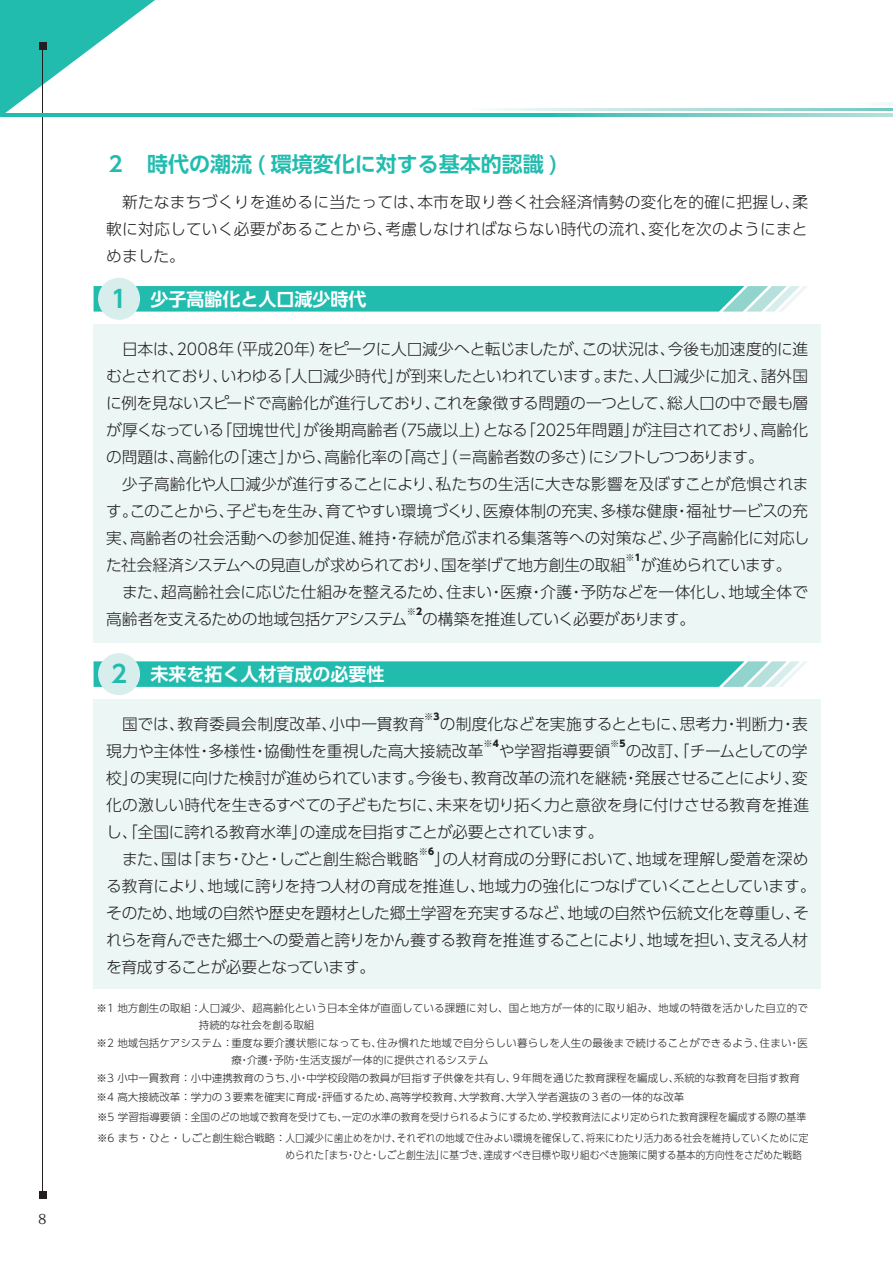
<style>
.page{position:relative;width:893px;height:1263px;background:#fff}
.page>*{position:absolute;margin:0;border:0;box-sizing:border-box;transform-origin:0 0}
.t1{font:700 21px "UD Shin Go Pro De";color:#22bcaf}
.t2{font:700 18px "UD Shin Go Pro De";color:#fff}
.t3{font:300 15.75px/27px "UD Shin Go Pro";letter-spacing:-.015em;color:#231f20}
.t4{font:300 15.75px "UD Shin Go Pro";letter-spacing:-.035em;color:#231f20}
.t5{font:300 15.75px "UD Shin Go Pro";letter-spacing:.005em;color:#231f20}
.t6{font:300 15.75px "UD Shin Go Pro";letter-spacing:-.04em;color:#231f20}
.t7{font:300 15.75px "UD Shin Go Pro";letter-spacing:.015em;color:#231f20}
.t8{font:300 15.75px "UD Shin Go Pro";letter-spacing:-.065em;color:#231f20}
.t9{font:300 15.75px "UD Shin Go Pro";letter-spacing:-.045em;color:#231f20}
.t10{font:300 15.75px "UD Shin Go Pro";letter-spacing:.01em;color:#231f20}
.t11{font:13.8px "Koz Min Pr 6 N";color:#231f20}
.t12{font:300 10.5px/19.6px "UD Shin Go Pro";color:#231f20}
.t13{font:300 10.5px/16.5px "UD Shin Go Pro";letter-spacing:.025em;color:#231f20}
.t14{font:300 10.5px/16.5px "UD Shin Go Pro";letter-spacing:.02em;color:#231f20}
.t15{font:9.15px "Koz Go Pr 6 N";color:#231f20}
.s1{font-size:24px;color:#22bcaf}
.s2{font-family:"UD Shin Go Pro";font-weight:800}
</style>
<div class="page">
<svg style="left:0;top:0;width:155px;height:114px"></svg>
<hr style="left:42px;top:46px;width:1px;height:1150px;background:#231f20">
<div style="left:39px;top:43px;width:7px;height:7px;background:#231f20"></div>
<div style="left:39px;top:1192px;width:7px;height:7px;background:#231f20"></div>
<svg style="left:0;top:114px;width:893px;height:3px;background:#43c2b7"></svg>
<svg style="left:494px;top:108px;width:399px;height:3px"></svg>
<hr style="left:850px;top:102px;width:43px;height:3px;background:#f7fbfb">
<div style="left:94px;top:324px;width:727px;height:318px;background:#ebf6f5"></div>
<svg style="left:94px;top:286px;width:713px;height:26px;background:#39c2b6"></svg>
<div style="left:98px;top:278px;width:42px;height:42px;background:#d8eeec;border-radius:50%"></div>
<div style="left:94px;top:699px;width:727px;height:290px;background:#ebf6f5"></div>
<svg style="left:94px;top:661px;width:713px;height:26px;background:#38c2b6"></svg>
<div style="left:98px;top:653px;width:42px;height:42px;background:#d8eeec;border-radius:50%"></div>
<p class="t11" style="left:38px;top:1211px;width:10px">8</p>
<p class="t1" style="left:105px;top:147px;width:454px">２　時代の潮流 ( 環境変化に対する基本的認識 )</p>
<p class="t3" style="left:106px;top:188px;width:703px;text-align:justify;text-indent:16px">新たなまちづくりを進めるに当たっては、本市を取り巻く社会経済情勢の変化を的確に把握し、柔軟に対応していく必要があることから、考慮しなければならない時代の流れ、変化を次のようにまとめました。</p>
<p class="t2" style="left:111px;top:284px;width:257px"><span class="s1">1</span> 少子高齢化と人口減少時代</p>
<p class="t3" style="left:122px;top:334px;width:688px">日本は、2008年（平成20年）をピークに人口減少へと転じましたが、この状況は、今後も加速度的に進</p>
<p class="t3" style="left:106px;top:361px;width:703px">むとされており、いわゆる「人口減少時代」が到来したといわれています。また、人口減少に加え、諸外国</p>
<p class="t3" style="left:106px;top:388px;width:703px">に例を見ないスピードで高齢化が進行しており、これを象徴する問題の一つとして、総人口の中で最も層</p>
<p class="t3" style="left:106px;top:415px;width:703px">が厚くなっている「団塊世代」が後期高齢者（75歳以上）となる「2025年問題」が注目されており、高齢化</p>
<p class="t4" style="left:106px;top:444px;width:659px">の問題は、高齢化の「速さ」から、高齢化率の「高さ」（＝高齢者数の多さ）にシフトしつつあります。</p>
<p class="t3" style="left:122px;top:469px;width:688px">少子高齢化や人口減少が進行することにより、私たちの生活に大きな影響を及ぼすことが危惧されま</p>
<p class="t3" style="left:106px;top:496px;width:703px">す。このことから、子どもを生み、育てやすい環境づくり、医療体制の充実、多様な健康・福祉サービスの充</p>
<p class="t5" style="left:106px;top:525px;width:704px">実、高齢者の社会活動への参加促進、維持・存続が危ぶまれる集落等への対策など、少子高齢化に対応し</p>
<p class="t4" style="left:106px;top:552px;width:521px">た社会経済システムへの見直しが求められており、国を挙げて地方創生の取組</p>
<p class="t15" style="left:626px;top:552px;width:17px">※<span class="s2">1</span></p>
<p class="t9" style="left:641px;top:552px;width:152px">が進められています。</p>
<p class="t3" style="left:122px;top:577px;width:688px">また、超高齢社会に応じた仕組みを整えるため、住まい・医療・介護・予防などを一体化し、地域全体で</p>
<p class="t6" style="left:106px;top:606px;width:303px">高齢者を支えるための地域包括ケアシステム</p>
<p class="t15" style="left:407px;top:606px;width:17px">※<span class="s2">2</span></p>
<p class="t4" style="left:422px;top:606px;width:274px">の構築を推進していく必要があります。</p>
<p class="t2" style="left:111px;top:660px;width:275px"><span class="s1">2</span> 未来を拓く人材育成の必要性</p>
<p class="t15" style="left:424px;top:711px;width:17px">※<span class="s2">3</span></p>
<p class="t3" style="left:106px;top:710px;width:703px;text-indent:334px">の制度化などを実施するとともに、思考力・判断力・表現力や主体性・多様性・協働性を重視した高大接続改革</p>
<p class="t7" style="left:122px;top:711px;width:304px">国では、教育委員会制度改革、小中一貫教育</p>
<p class="t15" style="left:483px;top:738px;width:17px">※<span class="s2">4</span></p>
<p class="t10" style="left:499px;top:738px;width:113px">や学習指導要領</p>
<p class="t15" style="left:610px;top:738px;width:17px">※<span class="s2">5</span></p>
<p class="t8" style="left:626px;top:738px;width:183px">の改訂、「チームとしての学</p>
<p class="t3" style="left:106px;top:764px;width:703px">校」の実現に向けた検討が進められています。今後も、教育改革の流れを継続・発展させることにより、変</p>
<p class="t3" style="left:106px;top:791px;width:704px">化の激しい時代を生きるすべての子どもたちに、未来を切り拓く力と意欲を身に付けさせる教育を推進</p>
<p class="t3" style="left:106px;top:818px;width:499px">し、「全国に誇れる教育水準」の達成を目指すことが必要とされています。</p>
<p class="t3" style="left:122px;top:845px;width:298px">また、国は「まち・ひと・しごと創生総合戦略</p>
<p class="t15" style="left:419px;top:846px;width:17px">※<span class="s2">6</span></p>
<p class="t3" style="left:106px;top:845px;width:711px;text-indent:328px">」の人材育成の分野において、地域を理解し愛着を深める教育により、地域に誇りを持つ人材の育成を推進し、地域力の強化につなげていくこととしています。そのため、地域の自然や歴史を題材とした郷土学習を充実するなど、地域の自然や伝統文化を尊重し、それらを育んできた郷土への愛着と誇りをかん養する教育を推進することにより、地域を担い、支える人材を育成することが必要となっています。</p>
<p class="t14" style="left:199px;top:1000px;width:611px;text-indent:-102px">※1 地方創生の取組：人口減少、超高齢化という日本全体が直面している課題に対し、国と地方が一体的に取り組み、地域の特徴を活かした自立的で持続的な社会を創る取組</p>
<p class="t13" style="left:231px;top:1034px;width:578px;text-indent:-135px">※2 地域包括ケアシステム：重度な要介護状態になっても、住み慣れた地域で自分らしい暮らしを人生の最後まで続けることができるよう、住まい・医療・介護・予防・生活支援が一体的に提供されるシステム</p>
<p class="t12" style="left:97px;top:1067px;width:711px">※3 小中一貫教育：小中連携教育のうち、小・中学校段階の教員が目指す子供像を共有し、９年間を通じた教育課程を編成し、系統的な教育を目指す教育※4 高大接続改革：学力の３要素を確実に育成・評価するため、高等学校教育、大学教育、大学入学者選抜の３者の一体的な改革<br>※5 学習指導要領：全国のどの地域で教育を受けても、一定の水準の教育を受けられるようにするため、学校教育法により定められた教育課程を編成する際の基準</p>
<p class="t12" style="left:285px;top:1129px;width:525px;line-height:16.5px;text-indent:-188px">※6 まち・ひと・しごと創生総合戦略：人口減少に歯止めをかけ、それぞれの地域で住みよい環境を確保して、将来にわたり活力ある社会を維持していくために定められた「まち・ひと・しごと創生法」に基づき、達成すべき目標や取り組むべき施策に関する基本的方向性をさだめた戦略</p>
</div>
